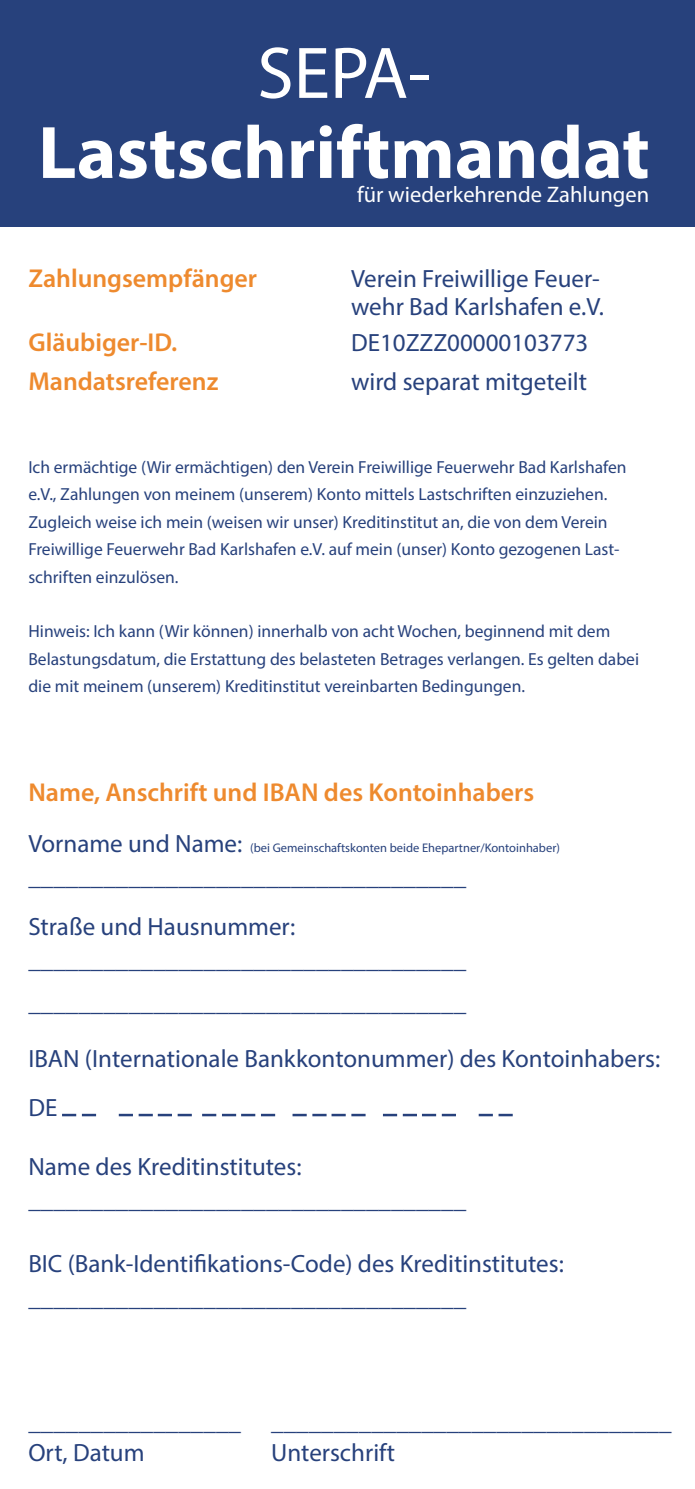
<style>
.page{position:relative;width:695px;height:1489px;background:#fff}
.page>*{position:absolute;margin:0;border:0;box-sizing:border-box;transform-origin:0 0}
.t1{font:700 75px "Myriad Pro";color:#fff}
.t2{font:73.75px "Myriad Pro";color:#fff}
.t3{font:600 26px "Myriad Pro";color:#ee8a2e}
.t4{font:25px/49.5px "Myriad Pro";color:#27417c}
.t5{font:22.5px "Myriad Pro";color:#fff}
.t6{font:17.5px/27.5px "Myriad Pro";color:#27417c}
.t7{font:12.5px "Myriad Pro";color:#27417c}
.s1{font-size:25px}
</style>
<div class="page">
<div style="left:0;top:0;width:694px;height:227px;background:#27417c"></div>
<hr style="left:62px;top:1113px;width:14px;height:3px;background:#27417c">
<hr style="left:82px;top:1113px;width:14px;height:3px;background:#27417c">
<hr style="left:478px;top:1113px;width:15px;height:3px;background:#27417c">
<hr style="left:498px;top:1113px;width:14px;height:3px;background:#27417c">
<hr style="left:119px;top:1113px;width:14px;height:3px;background:#27417c">
<hr style="left:158px;top:1113px;width:14px;height:3px;background:#27417c">
<hr style="left:139px;top:1113px;width:14px;height:3px;background:#27417c">
<hr style="left:178px;top:1113px;width:14px;height:3px;background:#27417c">
<hr style="left:202px;top:1113px;width:14px;height:3px;background:#27417c">
<hr style="left:241px;top:1113px;width:14px;height:3px;background:#27417c">
<hr style="left:222px;top:1113px;width:14px;height:3px;background:#27417c">
<hr style="left:261px;top:1113px;width:14px;height:3px;background:#27417c">
<hr style="left:292px;top:1113px;width:14px;height:3px;background:#27417c">
<hr style="left:331px;top:1113px;width:14px;height:3px;background:#27417c">
<hr style="left:312px;top:1113px;width:14px;height:3px;background:#27417c">
<hr style="left:351px;top:1113px;width:14px;height:3px;background:#27417c">
<hr style="left:383px;top:1113px;width:14px;height:3px;background:#27417c">
<hr style="left:422px;top:1113px;width:14px;height:3px;background:#27417c">
<hr style="left:403px;top:1113px;width:14px;height:3px;background:#27417c">
<hr style="left:441px;top:1113px;width:15px;height:3px;background:#27417c">
<h2 class="t2" style="left:257px;top:28px;width:175px">SEPA-</h2>
<h1 class="t1" style="left:38px;top:104px;width:613px">Lastschriftmandat</h1>
<p class="t5" style="left:357px;top:180px;width:293px">für wiederkehrende Zahlungen</p>
<h3 class="t3" style="left:28px;top:262px;width:230px">Zahlungsempfänger</h3>
<h3 class="t4" style="left:351px;top:264px;width:254px;line-height:27.5px">Verein Freiwillige Feuer&shy;wehr Bad Karlshafen e.V.</h3>
<h3 class="t3" style="left:28px;top:326px;width:150px">Gläubiger-ID.</h3>
<h3 class="t4" style="left:351px;top:318px;width:239px">DE10ZZZ00000103773</h3>
<h3 class="t3" style="left:28px;top:364px;width:191px">Mandatsreferenz</h3>
<h3 class="t4" style="left:351px;top:356px;width:237px">wird separat mitgeteilt</h3>
<p class="t6" style="left:28px;top:453px;width:599px">Ich ermächtige (Wir ermächtigen) den Verein Freiwillige Feuerwehr Bad Karlshafen e.V., Zahlungen von meinem (unserem) Konto mittels Lastschriften einzuziehen.<br>Zugleich weise ich mein (weisen wir unser) Kreditinstitut an, die von dem Verein Freiwillige Feuerwehr Bad Karlshafen e.V. auf mein (unser) Konto gezogenen Last&shy;schriften einzulösen.</p>
<p class="t6" style="left:28px;top:617px;width:612px">Hinweis: Ich kann (Wir können) innerhalb von acht Wochen, beginnend mit dem<br>Belastungsdatum, die Erstattung des belasteten Betrages verlangen. Es gelten dabei die mit meinem (unserem) Kreditinstitut vereinbarten Bedingungen.</p>
<h3 class="t3" style="left:28px;top:776px;width:507px">Name, Anschrift und IBAN des Kontoinhabers</h3>
<p class="t7" style="left:28px;top:840px;width:533px"><span class="s1">Vorname und Name:</span> (bei Gemeinschaftskonten beide Ehepartner/Kontoinhaber)</p>
<h3 class="t4" style="left:28px;top:851px;width:439px">___________________________________</h3>
<h3 class="t4" style="left:28px;top:901px;width:268px">Straße und Hausnummer:</h3>
<h3 class="t4" style="left:28px;top:934px;width:439px">___________________________________</h3>
<h3 class="t4" style="left:28px;top:977px;width:439px">___________________________________</h3>
<h3 class="t4" style="left:28px;top:1033px;width:633px">IBAN (Internationale Bankkontonummer) des Kontoinhabers:<br>DE</h3>
<h3 class="t4" style="left:28px;top:1140px;width:274px">Name des Kreditinstitutes:</h3>
<h3 class="t4" style="left:28px;top:1174px;width:439px">___________________________________</h3>
<h3 class="t4" style="left:28px;top:1238px;width:537px">BIC (Bank-Identifikations-Code) des Kreditinstitutes:</h3>
<h3 class="t4" style="left:28px;top:1271px;width:439px">___________________________________</h3>
<h3 class="t4" style="left:28px;top:1405px;width:644px;line-height:30.8px">_________________ ________________________________<br>Ort, Datum</h3>
<h3 class="t4" style="left:271px;top:1426px;width:125px">Unterschrift</h3>
</div>
